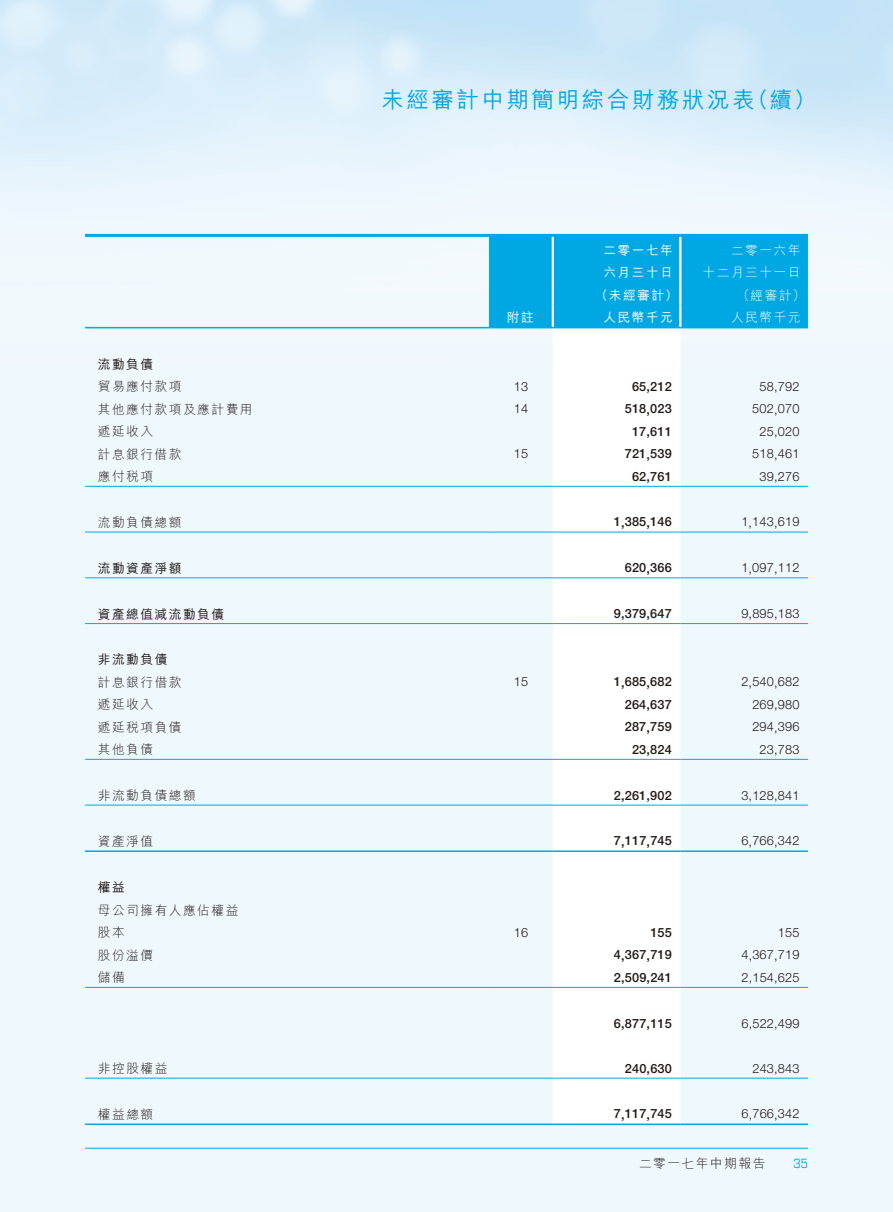
<style>
.page{position:relative;width:893px;height:1212px;background:#eff8fd}
.page>*{position:absolute;margin:0;border:0;box-sizing:border-box;transform-origin:0 0}
.t1{font:500 22.5px "M Hei HK";letter-spacing:.115em;color:#00a8e3}
.t2{font:300 12.75px "Helvetica Neue";letter-spacing:.015em;color:#231916}
.t3{font:500 12.75px "Helvetica Neue";letter-spacing:.015em;color:#231916}
.t4{font:300 12.75px/22.5px "M Hei HK";letter-spacing:.115em;color:#231916}
.t5{font:500 12.75px "M Hei HK";letter-spacing:.115em;color:#231916}
.t6{font:500 12.75px/22.5px "M Hei HK";letter-spacing:.115em;color:#fff}
.t7{font:300 12.75px/22.5px "M Hei HK";letter-spacing:.115em;color:#fff;text-align:right}
.t8{font:condensed 12.75px "Eurostile";color:#00a8e3}
</style>
<div class="page">
<hr style="left:85px;top:1148px;width:723px;height:1px;background:#00a8e3">
<div style="left:489px;top:237px;width:319px;height:90px;background:#00a8e3"></div>
<div style="left:553px;top:328px;width:127px;height:795px;background:#fff"></div>
<hr style="left:85px;top:234px;width:404px;height:3px;background:#00a8e3">
<hr style="left:489px;top:234px;width:64px;height:3px;background:#00a8e3">
<hr style="left:85px;top:327px;width:404px;height:1px;background:#00a8e3">
<hr style="left:489px;top:327px;width:64px;height:1px;background:#00a8e3">
<hr style="left:85px;top:850px;width:404px;height:2px;background:#00a8e3">
<hr style="left:489px;top:850px;width:64px;height:2px;background:#00a8e3">
<hr style="left:553px;top:850px;width:127px;height:2px;background:#00a8e3">
<hr style="left:680px;top:850px;width:128px;height:2px;background:#00a8e3">
<hr style="left:85px;top:1123px;width:404px;height:2px;background:#00a8e3">
<hr style="left:489px;top:1123px;width:64px;height:2px;background:#00a8e3">
<hr style="left:553px;top:1123px;width:127px;height:2px;background:#00a8e3">
<hr style="left:680px;top:1123px;width:128px;height:2px;background:#00a8e3">
<hr style="left:85px;top:486px;width:404px;height:1px;background:#00a8e3">
<hr style="left:489px;top:486px;width:64px;height:1px;background:#00a8e3">
<hr style="left:553px;top:486px;width:127px;height:1px;background:#00a8e3">
<hr style="left:680px;top:486px;width:128px;height:1px;background:#00a8e3">
<hr style="left:85px;top:532px;width:404px;height:1px;background:#00a8e3">
<hr style="left:489px;top:532px;width:64px;height:1px;background:#00a8e3">
<hr style="left:553px;top:532px;width:127px;height:1px;background:#00a8e3">
<hr style="left:680px;top:532px;width:128px;height:1px;background:#00a8e3">
<hr style="left:85px;top:577px;width:404px;height:1px;background:#00a8e3">
<hr style="left:489px;top:577px;width:64px;height:1px;background:#00a8e3">
<hr style="left:553px;top:577px;width:127px;height:1px;background:#00a8e3">
<hr style="left:680px;top:577px;width:128px;height:1px;background:#00a8e3">
<hr style="left:85px;top:623px;width:404px;height:1px;background:#00a8e3">
<hr style="left:489px;top:623px;width:64px;height:1px;background:#00a8e3">
<hr style="left:553px;top:623px;width:127px;height:1px;background:#00a8e3">
<hr style="left:680px;top:623px;width:128px;height:1px;background:#00a8e3">
<hr style="left:85px;top:759px;width:404px;height:1px;background:#00a8e3">
<hr style="left:489px;top:759px;width:64px;height:1px;background:#00a8e3">
<hr style="left:553px;top:759px;width:127px;height:1px;background:#00a8e3">
<hr style="left:680px;top:759px;width:128px;height:1px;background:#00a8e3">
<hr style="left:85px;top:805px;width:404px;height:1px;background:#00a8e3">
<hr style="left:489px;top:805px;width:64px;height:1px;background:#00a8e3">
<hr style="left:553px;top:805px;width:127px;height:1px;background:#00a8e3">
<hr style="left:680px;top:805px;width:128px;height:1px;background:#00a8e3">
<hr style="left:85px;top:987px;width:404px;height:1px;background:#00a8e3">
<hr style="left:489px;top:987px;width:64px;height:1px;background:#00a8e3">
<hr style="left:553px;top:987px;width:127px;height:1px;background:#00a8e3">
<hr style="left:680px;top:987px;width:128px;height:1px;background:#00a8e3">
<hr style="left:85px;top:1078px;width:404px;height:1px;background:#00a8e3">
<hr style="left:489px;top:1078px;width:64px;height:1px;background:#00a8e3">
<hr style="left:553px;top:1078px;width:127px;height:1px;background:#00a8e3">
<hr style="left:680px;top:1078px;width:128px;height:1px;background:#00a8e3">
<hr style="left:553px;top:234px;width:127px;height:3px;background:#00a8e3">
<hr style="left:680px;top:234px;width:128px;height:3px;background:#00a8e3">
<hr style="left:552px;top:237px;width:2px;height:45px;background:#fff">
<hr style="left:679px;top:237px;width:2px;height:45px;background:#fff">
<hr style="left:552px;top:282px;width:2px;height:22px;background:#fff">
<hr style="left:679px;top:282px;width:2px;height:22px;background:#fff">
<hr style="left:552px;top:304px;width:2px;height:23px;background:#fff">
<hr style="left:679px;top:304px;width:2px;height:23px;background:#fff">
<hr style="left:553px;top:327px;width:127px;height:1px;background:#00a8e3">
<hr style="left:680px;top:327px;width:128px;height:1px;background:#00a8e3">
<h1 class="t1" style="left:381px;top:84px;width:436px">未經審計中期簡明綜合財務狀況表（續）</h1>
<p class="t6" style="left:603px;top:238px;width:71px">二零一七年六月三十日</p>
<p class="t7" style="left:703px;top:238px;width:99px">二零一六年<br>十二月三十一日</p>
<p class="t6" style="left:595px;top:283px;width:84px">（未經審計）</p>
<p class="t7" style="left:737px;top:283px;width:70px">（經審計）</p>
<p class="t6" style="left:507px;top:305px;width:28px">附註</p>
<p class="t6" style="left:603px;top:305px;width:71px">人民幣千元</p>
<p class="t7" style="left:731px;top:306px;width:71px">人民幣千元</p>
<p class="t5" style="left:98px;top:355px;width:57px">流動負債</p>
<p class="t4" style="left:98px;top:375px;width:85px">貿易應付款項</p>
<p class="t2" style="left:514px;top:378px;width:16px">13</p>
<p class="t3" style="left:632px;top:378px;width:41px">65,212</p>
<p class="t2" style="left:760px;top:378px;width:41px">58,792</p>
<p class="t4" style="left:98px;top:397px;width:156px">其他應付款項及應計費用</p>
<p class="t2" style="left:514px;top:401px;width:16px">14</p>
<p class="t3" style="left:625px;top:401px;width:49px">518,023</p>
<p class="t2" style="left:752px;top:401px;width:49px">502,070</p>
<p class="t4" style="left:98px;top:420px;width:57px">遞延收入</p>
<p class="t3" style="left:632px;top:423px;width:41px">17,611</p>
<p class="t2" style="left:760px;top:423px;width:41px">25,020</p>
<p class="t4" style="left:98px;top:442px;width:85px">計息銀行借款</p>
<p class="t2" style="left:514px;top:446px;width:16px">15</p>
<p class="t3" style="left:625px;top:446px;width:49px">721,539</p>
<p class="t2" style="left:752px;top:446px;width:49px">518,461</p>
<p class="t4" style="left:98px;top:465px;width:57px">應付稅項</p>
<p class="t3" style="left:632px;top:468px;width:41px">62,761</p>
<p class="t2" style="left:760px;top:468px;width:41px">39,276</p>
<p class="t4" style="left:98px;top:511px;width:85px">流動負債總額</p>
<p class="t3" style="left:614px;top:514px;width:60px">1,385,146</p>
<p class="t2" style="left:741px;top:514px;width:60px">1,143,619</p>
<p class="t5" style="left:98px;top:559px;width:85px">流動資產淨額</p>
<p class="t3" style="left:625px;top:560px;width:49px">620,366</p>
<p class="t2" style="left:741px;top:560px;width:60px">1,097,112</p>
<p class="t5" style="left:98px;top:605px;width:128px">資產總值減流動負債</p>
<p class="t3" style="left:614px;top:606px;width:60px">9,379,647</p>
<p class="t2" style="left:741px;top:606px;width:60px">9,895,183</p>
<p class="t5" style="left:98px;top:650px;width:71px">非流動負債</p>
<p class="t4" style="left:98px;top:670px;width:85px">計息銀行借款</p>
<p class="t2" style="left:514px;top:674px;width:16px">15</p>
<p class="t3" style="left:614px;top:674px;width:60px">1,685,682</p>
<p class="t2" style="left:741px;top:674px;width:60px">2,540,682</p>
<p class="t4" style="left:98px;top:693px;width:57px">遞延收入</p>
<p class="t3" style="left:625px;top:696px;width:49px">264,637</p>
<p class="t2" style="left:752px;top:696px;width:49px">269,980</p>
<p class="t4" style="left:98px;top:715px;width:85px">遞延稅項負債</p>
<p class="t3" style="left:625px;top:719px;width:49px">287,759</p>
<p class="t2" style="left:752px;top:719px;width:49px">294,396</p>
<p class="t4" style="left:98px;top:738px;width:57px">其他負債</p>
<p class="t3" style="left:632px;top:741px;width:41px">23,824</p>
<p class="t2" style="left:760px;top:741px;width:41px">23,783</p>
<p class="t4" style="left:98px;top:784px;width:99px">非流動負債總額</p>
<p class="t3" style="left:614px;top:787px;width:60px">2,261,902</p>
<p class="t2" style="left:741px;top:787px;width:60px">3,128,841</p>
<p class="t4" style="left:98px;top:829px;width:57px">資產淨值</p>
<p class="t3" style="left:614px;top:833px;width:60px">7,117,745</p>
<p class="t2" style="left:741px;top:833px;width:60px">6,766,342</p>
<p class="t5" style="left:98px;top:878px;width:28px">權益</p>
<p class="t4" style="left:98px;top:898px;width:142px">母公司擁有人應佔權益股本</p>
<p class="t2" style="left:514px;top:924px;width:16px">16</p>
<p class="t3" style="left:650px;top:924px;width:23px">155</p>
<p class="t2" style="left:778px;top:924px;width:23px">155</p>
<p class="t4" style="left:98px;top:943px;width:57px">股份溢價</p>
<p class="t3" style="left:614px;top:947px;width:60px">4,367,719</p>
<p class="t2" style="left:741px;top:947px;width:60px">4,367,719</p>
<p class="t4" style="left:98px;top:966px;width:28px">儲備</p>
<p class="t3" style="left:614px;top:970px;width:60px">2,509,241</p>
<p class="t2" style="left:741px;top:969px;width:60px">2,154,625</p>
<p class="t3" style="left:614px;top:1015px;width:60px">6,877,115</p>
<p class="t2" style="left:741px;top:1015px;width:60px">6,522,499</p>
<p class="t4" style="left:98px;top:1057px;width:71px">非控股權益</p>
<p class="t3" style="left:625px;top:1060px;width:49px">240,630</p>
<p class="t2" style="left:752px;top:1060px;width:49px">243,843</p>
<p class="t4" style="left:98px;top:1102px;width:57px">權益總額</p>
<p class="t3" style="left:614px;top:1106px;width:60px">7,117,745</p>
<p class="t2" style="left:741px;top:1106px;width:60px">6,766,342</p>
<p class="t4" style="left:639px;top:1152px;width:128px">二零一七年中期報告</p>
<p class="t8" style="left:794px;top:1155px;width:16px">35</p>
</div>
